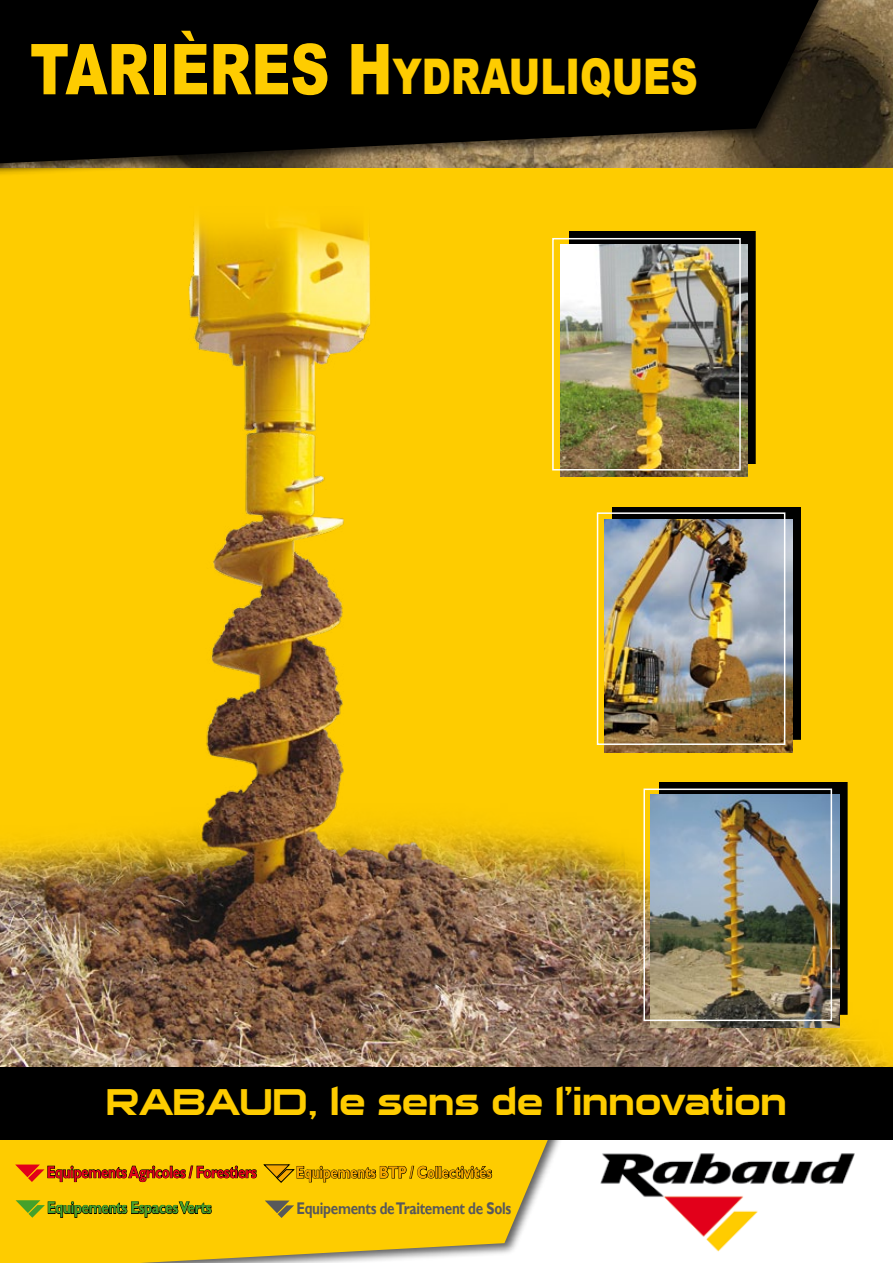
<style>
.page{position:relative;width:893px;height:1263px;background:#fecc00}
.page>*{position:absolute;margin:0;border:0;box-sizing:border-box;transform-origin:0 0}
.t1{font:900 49.2px "Arial";color:#fecc00;scale:.77 1}
.t2{font:36px "STOMP Sui Generis";color:#fecc00}
.t3{font:700 16.8px "Gill Sans";letter-spacing:-.02em;color:#e2001a;scale:.8 1}
.t4{font:700 16.8px "Gill Sans";letter-spacing:-.02em;color:#58585a;scale:.8 1}
.t5{font:700 16.8px "Gill Sans";letter-spacing:-.02em;color:#f7a800;scale:.8 1}
.t6{font:700 16.8px "Gill Sans";letter-spacing:-.02em;color:#44a12b;scale:.8 1}
.s1{font-size:70.2px}
</style>
<div class="page">
<img style="left:0;top:215px;width:893px;height:852px">
<img style="left:839px;top:0;width:54px;height:168px">
<div style="left:0;top:0;width:839px;height:176px;background:#000;opacity:.63"></div>
<svg style="left:0;top:0;width:819px;height:163px;background:#0e0c08"></svg>
<div style="left:0;top:1098px;width:893px;height:165px;background:#fff"></div>
<svg style="left:0;top:1140px;width:553px;height:123px;background:#f7cc1b"></svg>
<div style="left:0;top:1067px;width:893px;height:73px;background:#000"></div>
<svg style="left:16px;top:1200px;width:196px;height:18px;background:#ae9302"></svg>
<svg style="left:264px;top:1164px;width:229px;height:19px;background:#b89200"></svg>
<svg style="left:265px;top:1200px;width:29px;height:18px"></svg>
<div style="left:612px;top:507px;width:189px;height:232px;background:#000"></div>
<img style="left:604px;top:519px;width:189px;height:233px">
<div style="left:597px;top:512px;width:188px;height:233px;border:2px solid #fff"></div>
<div style="left:659px;top:782px;width:188px;height:232px;background:#000"></div>
<img style="left:651px;top:795px;width:188px;height:232px">
<div style="left:643px;top:788px;width:189px;height:233px;border:2px solid #fff"></div>
<svg style="left:15px;top:1164px;width:242px;height:18px;background:#b78901"></svg>
<img style="left:600px;top:1153px;width:255px;height:99px">
<div style="left:569px;top:231px;width:186px;height:233px;background:#000"></div>
<img style="left:561px;top:244px;width:186px;height:232px">
<div style="left:552px;top:238px;width:189px;height:232px;border:2px solid #fff"></div>
<h1 class="t1" style="left:30px;top:41px;width:869px"><span class="s1">TARIÈRES H</span>YDRAULIQUES</h1>
<h2 class="t2" style="left:106px;top:1083px;width:682px">RABAUD, le sens de l’innovation</h2>
<p class="t3" style="left:47px;top:1162px;width:264px">Equipements Agricoles / Forestiers</p>
<p class="t6" style="left:47px;top:1198px;width:207px">Equipements Espaces Verts</p>
<p class="t5" style="left:296px;top:1162px;width:247px">Equipements BTP / Collectivités</p>
<p class="t4" style="left:296px;top:1198px;width:270px">Equipements de Traitement de Sols</p>
</div>
